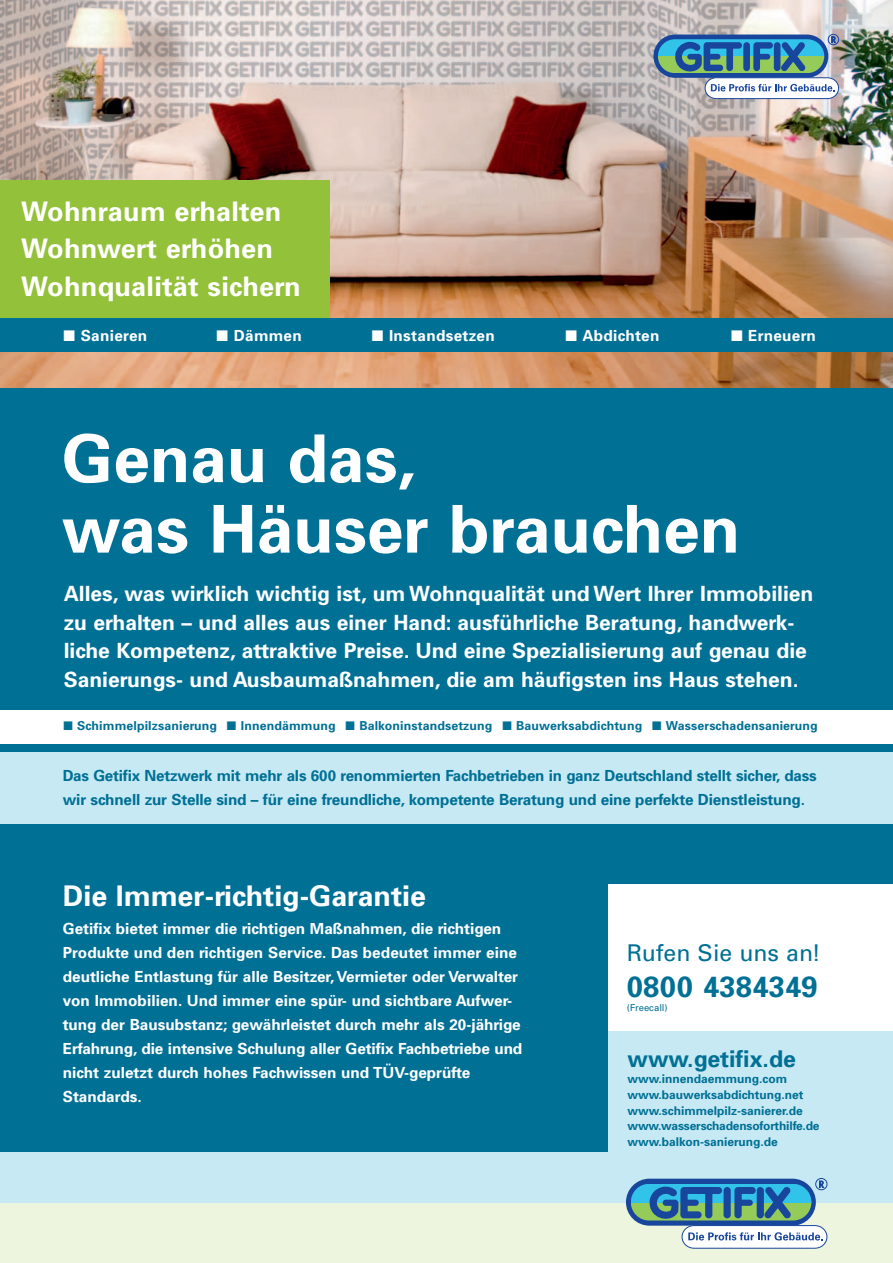
<style>
.page{position:relative;width:893px;height:1263px;background:#fff}
.page>*{position:absolute;margin:0;border:0;box-sizing:border-box;transform-origin:0 0}
.t1{font:700 66px/70.5px "Univers";color:#fff}
.t2{font:700 29.25px "Univers";letter-spacing:.005em;color:#007095}
.t3{font:700 28.5px "Univers";color:#fff}
.t4{font:700 27px/37.5px "Univers";letter-spacing:.01em;color:#fff}
.t5{font:23.1px "Univers";color:#007095}
.t6{font:700 23.1px "Univers";color:#007095}
.t7{font:700 21px/28.5px "Univers";color:#fff}
.t8{font:700 15.3px/24px "Univers";color:#fff}
.t9{font:700 15.3px/24px "Univers";letter-spacing:-.01em;color:#007095}
.t10{font:700 15.3px "Univers";letter-spacing:.02em;color:#fff}
.t11{font:700 12.3px "Univers";letter-spacing:.01em;color:#007095}
.t12{font:700 12px/15.8px "Univers";color:#007095}
.t13{font:9.45px "Univers";color:#007095}
</style>
<div class="page">
<div style="left:0;top:382px;width:892px;height:783px;background:#007095"></div>
<div style="left:608px;top:1027px;width:284px;height:154px;background:#c7e9f4"></div>
<img style="left:0;top:0;width:892px;height:387px">
<div style="left:0;top:181px;width:329px;height:138px;background:#93c139"></div>
<div style="left:0;top:319px;width:892px;height:33px;background:#007095"></div>
<div style="left:0;top:1202px;width:892px;height:61px;background:#edf5de"></div>
<div style="left:0;top:1152px;width:892px;height:50px;background:#c7e9f4"></div>
<div style="left:626px;top:1179px;width:190px;height:47px;background:#18469d;border-radius:23px"></div>
<svg style="left:631px;top:1202px;width:18px;height:19px"></svg>
<svg style="left:631px;top:1184px;width:18px;height:18px"></svg>
<div style="left:815px;top:1178px;width:12px;height:12px;border:1px solid #18469d;border-radius:50%"></div>
<svg style="left:649px;top:1180px;width:179px;height:69px"></svg>
<div style="left:653px;top:35px;width:175px;height:43px;background:#18469d;border-radius:22px"></div>
<svg style="left:658px;top:56px;width:17px;height:17px"></svg>
<svg style="left:658px;top:39px;width:17px;height:17px"></svg>
<div style="left:828px;top:34px;width:11px;height:11px;border:1px solid #18469d;border-radius:50%"></div>
<svg style="left:675px;top:36px;width:164px;height:63px"></svg>
<div style="left:608px;top:884px;width:284px;height:147px;background:#fff"></div>
<div style="left:0;top:752px;width:892px;height:72px;background:#c7e9f4"></div>
<div style="left:0;top:710px;width:892px;height:33px;background:#fff"></div>
<h3 class="t4" style="left:21px;top:195px;width:281px">Wohnraum erhalten<br>Wohnwert erhöhen<br>Wohnqualität sichern</h3>
<p class="t10" style="left:64px;top:330px;width:85px">■ Sanieren</p>
<p class="t8" style="left:217px;top:325px;width:87px">■ Dämmen</p>
<p class="t10" style="left:372px;top:330px;width:124px">■ Instandsetzen</p>
<p class="t10" style="left:565px;top:330px;width:96px">■ Abdichten</p>
<p class="t10" style="left:731px;top:330px;width:86px">■ Erneuern</p>
<h1 class="t1" style="left:62px;top:429px;width:680px">Genau das,<br>was Häuser brauchen</h1>
<p class="t7" style="left:64px;top:582px;width:751px">Alles, was wirklich wichtig ist, um Wohnqualität und Wert Ihrer Immobilien zu erhalten – und alles aus einer Hand: ausführliche Beratung, handwerk - liche Kompetenz, attraktive Preise. Und eine Spezialisierung auf genau die Sanierungs- und Ausbaumaßnahmen, die am häufigsten ins Haus stehen.</p>
<p class="t11" style="left:63px;top:721px;width:756px">■ Schimmelpilzsanierung ■ Innendämmung ■ Balkoninstandsetzung ■ Bauwerksabdichtung ■ Wasserschadensanierung</p>
<p class="t9" style="left:63px;top:764px;width:755px">Das Getifix Netzwerk mit mehr als 600 renommierten Fachbetrieben in ganz Deutschland stellt sicher, dass wir schnell zur Stelle sind – für eine freundliche, kompetente Beratung und eine perfekte Dienstleistung.</p>
<h3 class="t3" style="left:63px;top:885px;width:364px">Die Immer-richtig-Garantie</h3>
<p class="t8" style="left:63px;top:918px;width:461px">Getifix bietet immer die richtigen Maßnahmen, die richtigen Produkte und den richtigen Service. Das bedeutet immer eine deutliche Entlastung für alle Besitzer, Vermieter oder Verwalter von Immobilien. Und immer eine spür- und sichtbare Auf wer&shy;tung der Bausubstanz; gewährleistet durch mehr als 20-jährige Erfahrung, die intensive Schulung aller Getifix Fachbetriebe und nicht zuletzt durch hohes Fachwissen und TÜV-geprüfte Standards.</p>
<h3 class="t5" style="left:627px;top:944px;width:195px">Rufen Sie uns an!</h3>
<h2 class="t2" style="left:627px;top:976px;width:192px">0800 4384349</h2>
<p class="t13" style="left:627px;top:1004px;width:42px">(Freecall)</p>
<h3 class="t6" style="left:627px;top:1050px;width:170px">www.getifix.de</h3>
<p class="t12" style="left:627px;top:1072px;width:193px">www.innendaemmung.com www.bauwerksabdichtung.net www.schimmelpilz-sanierer.de www.wasserschadensoforthilfe.de www.balkon-sanierung.de</p>
</div>
